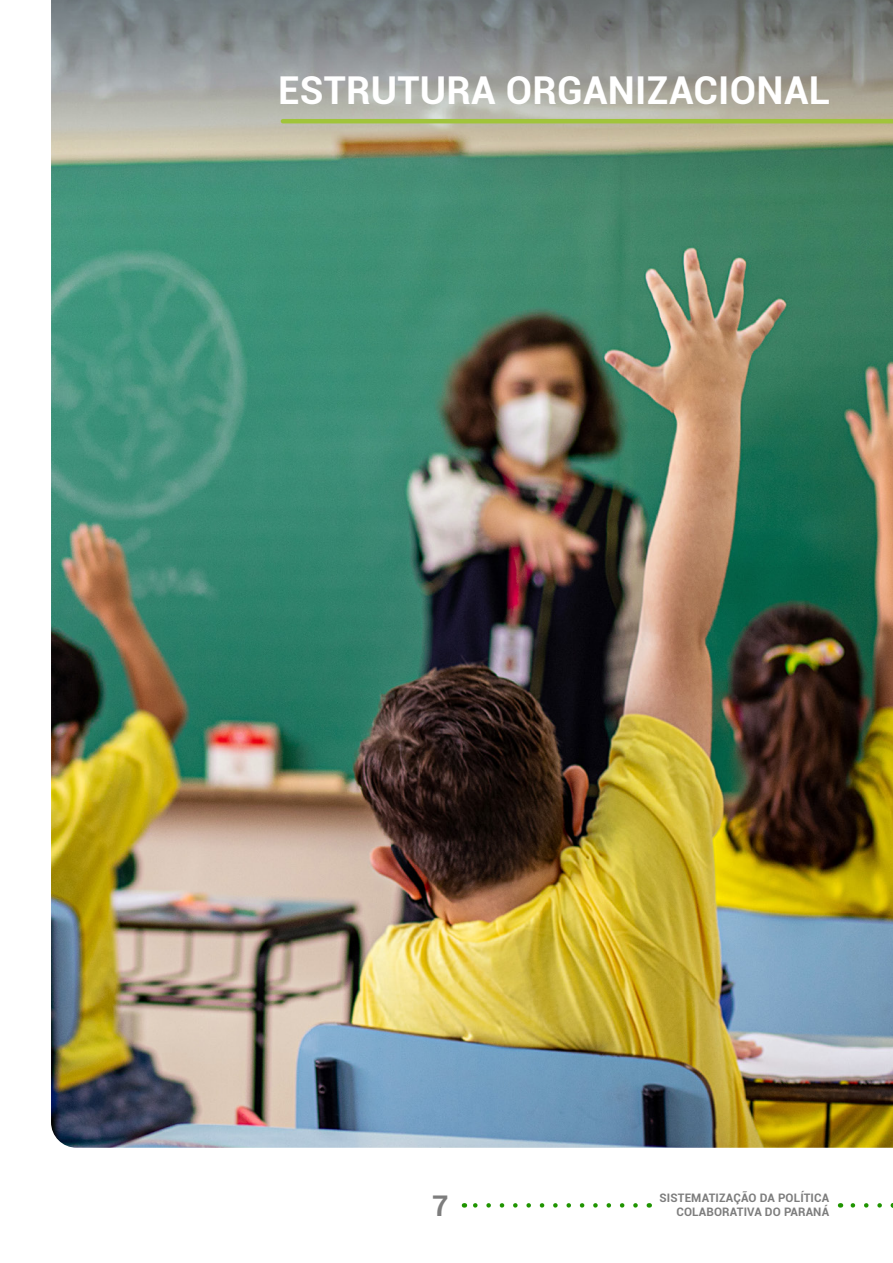
<style>
.page{position:relative;width:893px;height:1263px;background:#fff}
.page>*{position:absolute;margin:0;border:0;box-sizing:border-box;transform-origin:0 0}
.t1{font:700 38.4px "Roboto";letter-spacing:.005em;color:#fff}
.t2{font:700 28.5px "Roboto";color:#7d7d7d}
.t3{font:700 11.7px/14.1px "Roboto";letter-spacing:.01em;color:#7d7d7d;text-align:right}
</style>
<div class="page">
<svg style="left:473px;top:1203px;width:163px;height:4px"></svg>
<svg style="left:850px;top:1203px;width:30px;height:4px"></svg>
<img style="left:51px;top:0;width:842px;height:1148px">
<hr style="left:283px;top:119px;width:610px;height:4px;background:#a1c43b">
<h1 class="t1" style="left:278px;top:63px;width:553px">ESTRUTURA ORGANIZACIONAL</h1>
<h2 class="t2" style="left:432px;top:1185px;width:18px">7</h2>
<p class="t3" style="left:660px;top:1190px;width:171px">SISTEMATIZAÇÃO DA POLÍTICA<br>COLABORATIVA DO PARANÁ</p>
</div>
